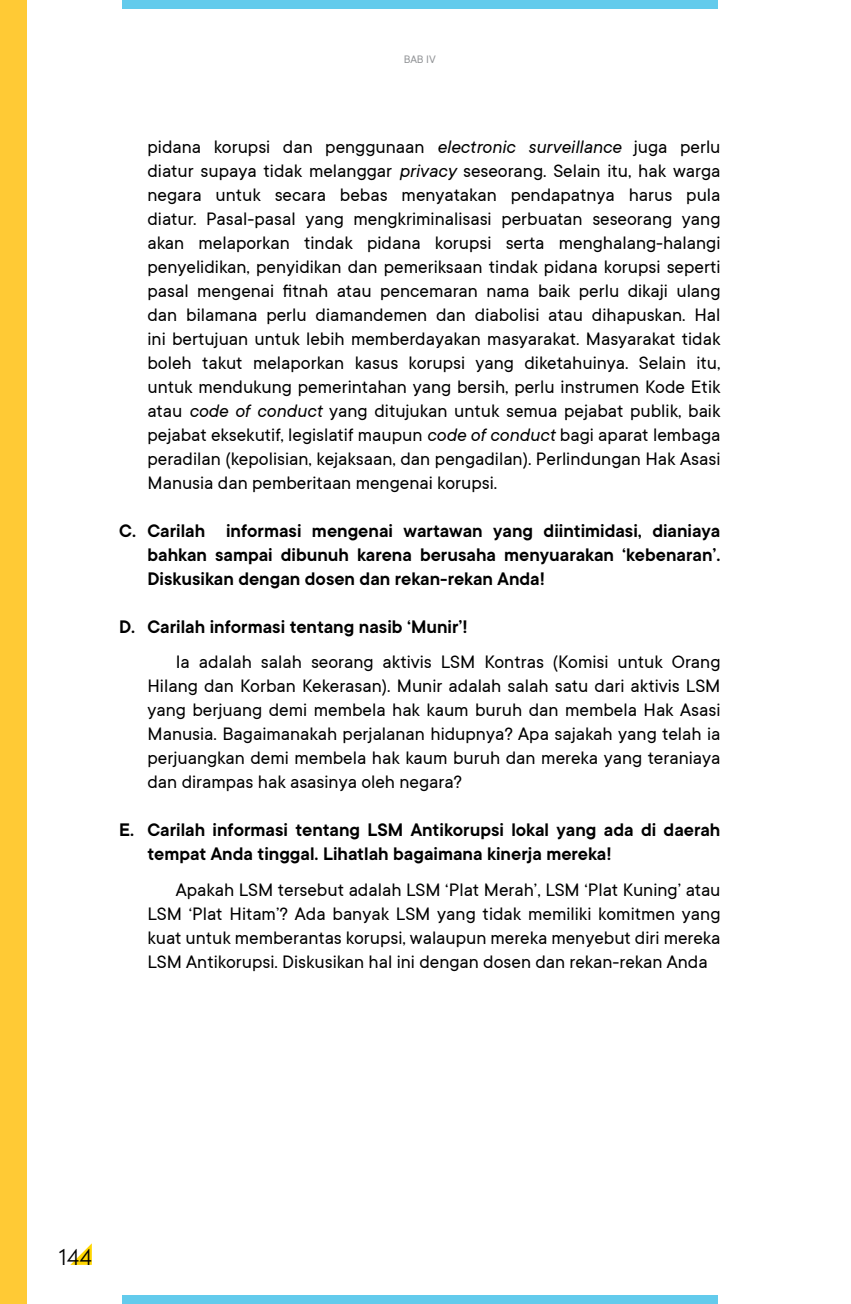
<style>
.page{position:relative;width:851px;height:1304px;background:#fff}
.page>*{position:absolute;margin:0;border:0;box-sizing:border-box;transform-origin:0 0}
.t1{font:24px "Noah";color:#000}
.t2{font:20px/24px "TT Commons";color:#000;text-align:justify}
.t3{font:600 20px/24px "TT Commons";color:#000;text-align:justify}
.t4{font:12px "TT Commons";color:#939598}
.s1{font-style:italic}
</style>
<div class="page">
<div style="left:0;top:0;width:27px;height:1304px;background:#ffca35"></div>
<div style="left:122px;top:0;width:595px;height:9px;background:#63cbec"></div>
<div style="left:122px;top:1295px;width:595px;height:9px;background:#63cbec"></div>
<svg style="left:70px;top:1243px;width:22px;height:22px"></svg>
<p class="t4" style="left:403px;top:53px;width:34px">BAB IV</p>
<p class="t2" style="left:147px;top:135px;width:574px">pidana korupsi dan penggunaan <span class="s1">electronic surveillance</span> juga perlu diatur supaya tidak melanggar <span class="s1">privacy</span> seseorang. Selain itu, hak warga negara untuk secara bebas menyatakan pendapatnya harus pula diatur. Pasal-pasal yang mengkriminalisasi perbuatan seseorang yang akan melaporkan tindak pidana korupsi serta menghalang-halangi penyelidikan, penyidikan dan pemeriksaan tindak pidana korupsi seperti pasal mengenai fitnah atau pencemaran nama baik perlu dikaji ulang dan bilamana perlu diamandemen dan diabolisi atau dihapuskan. Hal ini bertujuan untuk lebih memberdayakan masyarakat. Masyarakat tidak boleh takut melaporkan kasus korupsi yang diketahuinya. Selain itu, untuk mendukung pemerintahan yang bersih, perlu instrumen Kode Etik atau <span class="s1">code of conduct</span> yang ditujukan untuk semua pejabat publik, baik pejabat eksekutif, legislatif maupun <span class="s1">code of conduct</span> bagi aparat lembaga peradilan (kepolisian, kejaksaan, dan pengadilan). Perlindungan Hak Asasi Manusia dan pemberitaan mengenai korupsi.</p>
<p class="t3" style="left:147px;top:519px;width:574px;text-indent:-28px">C. Carilah informasi mengenai wartawan yang diintimidasi, dianiaya bahkan sampai dibunuh karena berusaha menyuarakan ‘kebenaran’.<br>Diskusikan dengan dosen dan rekan-rekan Anda!</p>
<p class="t3" style="left:119px;top:615px;width:350px">D. Carilah informasi tentang nasib ‘Munir’!</p>
<p class="t2" style="left:147px;top:650px;width:574px;text-indent:28px">Ia adalah salah seorang aktivis LSM Kontras (Komisi untuk Orang Hilang dan Korban Kekerasan). Munir adalah salah satu dari aktivis LSM yang berjuang demi membela hak kaum buruh dan membela Hak Asasi Manusia. Bagaimanakah perjalanan hidupnya? Apa sajakah yang telah ia perjuangkan demi membela hak kaum buruh dan mereka yang teraniaya dan dirampas hak asasinya oleh negara?</p>
<p class="t3" style="left:147px;top:818px;width:574px;text-indent:-28px">E. Carilah informasi tentang LSM Antikorupsi lokal yang ada di daerah tempat Anda tinggal. Lihatlah bagaimana kinerja mereka!</p>
<p class="t2" style="left:147px;top:878px;width:574px;text-indent:28px">Apakah LSM tersebut adalah LSM ‘Plat Merah’, LSM ‘Plat Kuning’ atau LSM ‘Plat Hitam’? Ada banyak LSM yang tidak memiliki komitmen yang kuat untuk memberantas korupsi, walaupun mereka menyebut diri mereka LSM Antikorupsi. Diskusikan hal ini dengan dosen dan rekan-rekan Anda</p>
<p class="t1" style="left:59px;top:1242px;width:35px">144</p>
</div>
